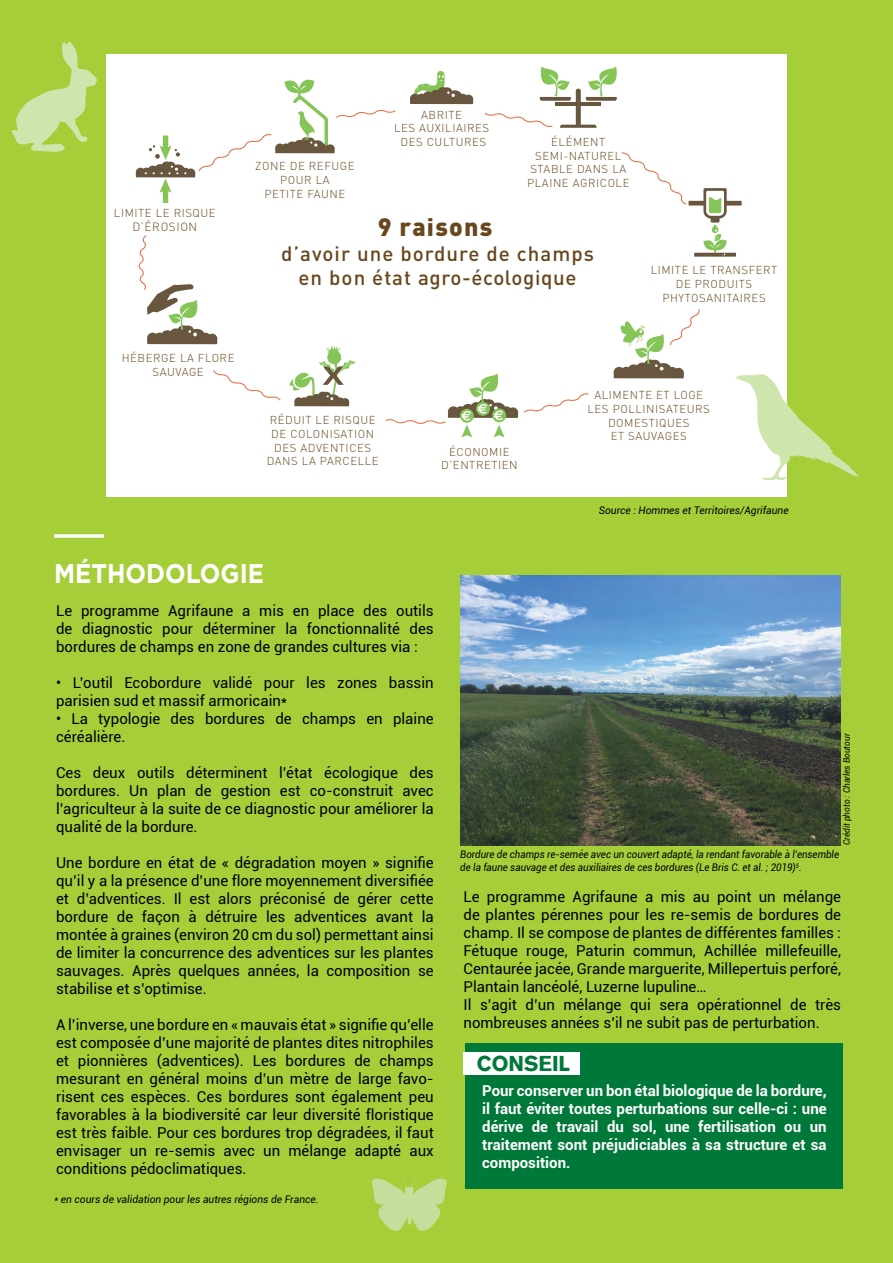
<style>
.page{position:relative;width:893px;height:1263px;background:#a6ce39}
.page>*{position:absolute;margin:0;border:0;box-sizing:border-box;transform-origin:0 0}
.t1{font:700 27px "Gotham";color:#fff;scale:.9 1}
.t2{font:900 24.9px "DIN";letter-spacing:.05em;color:#68471d}
.t3{font:900 21px "Akzidenz Grotesk";color:#007839}
.t4{font:500 20.55px/24.8px "DIN";letter-spacing:.05em;color:#68471d;text-align:center}
.t5{font:15px/18px "Roboto";color:#000;text-align:justify}
.t6{font:700 15px/18px "Roboto";color:#fff;text-align:justify}
.t7{font:300 11.85px "DIN";letter-spacing:.05em;color:#68471d}
.t8{font:300 11.4px/13.6px "DIN";letter-spacing:.05em;color:#68471d;text-align:center}
.t9{font:italic 10.5px/13.5px "Roboto";color:#000;scale:.92 1}
.t10{font:italic 10.5px "Roboto";color:#000}
.t11{font:italic 9px "Roboto";color:#000;scale:.92 1}
</style>
<div class="page">
<svg style="left:54px;top:534px;width:50px;height:4px"></svg>
<div style="left:107px;top:54px;width:680px;height:443px;background:#fff"></div>
<svg style="left:213px;top:370px;width:68px;height:31px"></svg>
<svg style="left:410px;top:71px;width:63px;height:33px"></svg>
<svg style="left:289px;top:345px;width:67px;height:61px"></svg>
<hr style="left:694px;top:253px;width:42px;height:4px;background:#9e9283">
<svg style="left:621px;top:152px;width:121px;height:104px"></svg>
<svg style="left:385px;top:373px;width:204px;height:64px"></svg>
<svg style="left:614px;top:309px;width:86px;height:69px"></svg>
<svg style="left:138px;top:235px;width:79px;height:109px"></svg>
<svg style="left:484px;top:66px;width:133px;height:62px"></svg>
<svg style="left:136px;top:79px;width:260px;height:124px"></svg>
<div style="left:465px;top:1043px;width:378px;height:145px;background:#007839"></div>
<div style="left:463px;top:1052px;width:117px;height:23px;background:#fff"></div>
<img style="left:461px;top:575px;width:379px;height:271px">
<svg style="left:372px;top:1177px;width:75px;height:54px"></svg>
<svg style="left:735px;top:374px;width:124px;height:106px"></svg>
<svg style="left:11px;top:42px;width:87px;height:110px"></svg>
<p class="t8" style="left:114px;top:206px;width:103px">LIMITE LE RISQUE</p>
<p class="t7" style="left:132px;top:220px;width:67px">D’ÉROSION</p>
<p class="t8" style="left:122px;top:351px;width:114px">HÉBERGE LA FLORE<br>SAUVAGE</p>
<p class="t8" style="left:255px;top:159px;width:101px">ZONE DE REFUGE<br>POUR LA<br>PETITE FAUNE</p>
<p class="t8" style="left:394px;top:108px;width:97px">ABRITE<br>LES AUXILIAIRES<br>DES CULTURES</p>
<p class="t8" style="left:527px;top:135px;width:104px">ÉLÉMENT<br>SEMI-NATUREL<br>STABLE DANS LA<br>PLAINE AGRICOLE</p>
<h2 class="t2" style="left:378px;top:210px;width:116px">9 raisons</h2>
<h3 class="t4" style="left:281px;top:240px;width:314px">d’avoir une bordure de champs en bon état agro-écologique</h3>
<p class="t8" style="left:651px;top:263px;width:128px">LIMITE LE TRANSFERT<br>DE PRODUITS<br>PHYTOSANITAIRES</p>
<p class="t8" style="left:267px;top:413px;width:113px">RÉDUIT LE RISQUE<br>DE COLONISATION<br>DES ADVENTICES<br>DANS LA PARCELLE</p>
<p class="t8" style="left:441px;top:445px;width:78px">ÉCONOMIE<br>D’ENTRETIEN</p>
<p class="t8" style="left:587px;top:388px;width:124px">ALIMENTE ET LOGE<br>LES POLLINISATEURS<br>DOMESTIQUES<br>ET SAUVAGES</p>
<p class="t10" style="left:599px;top:503px;width:191px">Source : Hommes et Territoires/Agrifaune</p>
<h1 class="t1" style="left:54px;top:555px;width:235px">M ÉTHODOLOGIE</h1>
<p class="t5" style="left:56px;top:601px;width:379px">Le programme Agrifaune a mis en place des outils de diagnostic pour déterminer la fonctionnalité des bordures de champs en zone de grandes cultures via :</p>
<p class="t5" style="left:56px;top:673px;width:379px">• L’outil Ecobordure validé pour les zones bassin parisien sud et massif armoricain*</p>
<p class="t5" style="left:56px;top:709px;width:379px">• La typologie des bordures de champs en plaine céréalière.</p>
<p class="t5" style="left:56px;top:763px;width:379px">Ces deux outils déterminent l’état écologique des bordures. Un plan de gestion est co-construit avec l’agriculteur à la suite de ce diagnostic pour améliorer la qualité de la bordure.</p>
<p class="t5" style="left:56px;top:853px;width:379px">Une bordure en état de « dégradation moyen » signifie qu’il y a la présence d’une flore moyennement diversifiée et d’adventices. Il est alors préconisé de gérer cette bordure de façon à détruire les adventices avant la montée à graines (environ 20 cm du sol) permettant ainsi de limiter la concurrence des adventices sur les plantes sauvages. Après quelques années, la composition se stabilise et s’optimise.</p>
<p class="t5" style="left:56px;top:1015px;width:379px">A l’inverse, une bordure en « mauvais état » signifie qu’elle est composée d’une majorité de plantes dites nitrophiles et pionnières (adventices). Les bordures de champs mesurant en général moins d’un mètre de large favo&shy;risent ces espèces. Ces bordures sont également peu favorables à la biodiversité car leur diversité floristique est très faible. Pour ces bordures trop dégradées, il faut envisager un re-semis avec un mélange adapté aux conditions pédoclimatiques.</p>
<p class="t10" style="left:54px;top:1192px;width:266px">* en cours de validation pour les autres régions de France.</p>
<p class="t11" style="left:840px;top:845px;width:123px;rotate:-90deg">Crédit photo : Charles Boutour</p>
<p class="t9" style="left:460px;top:847px;width:413px">Bordure de champs re-semée avec un couvert adapté, la rendant favorable à l’ensemble de la faune sauvage et des auxiliaires de ces bordures (Le Bris C. et al. ; 2019)<sup>5</sup>.</p>
<p class="t5" style="left:463px;top:887px;width:379px;text-align:left">Le programme Agrifaune a mis au point un mélange de plantes pérennes pour les re-semis de bordures de champ. Il se compose de plantes de différentes familles :<br>Fétuque rouge, Paturin commun, Achillée millefeuille, Centaurée jacée, Grande marguerite, Millepertuis perforé, Plantain lancéolé, Luzerne lupuline…<br>Il s’agit d’un mélange qui sera opérationnel de très nombreuses années s’il ne subit pas de perturbation.</p>
<h3 class="t3" style="left:477px;top:1051px;width:95px">CONSEIL</h3>
<p class="t6" style="left:482px;top:1081px;width:346px">Pour conserver un bon étal biologique de la bordure, il faut éviter toutes perturbations sur celle-ci : une dérive de travail du sol, une fertilisation ou un traitement sont préjudiciables à sa structure et sa composition.</p>
</div>
